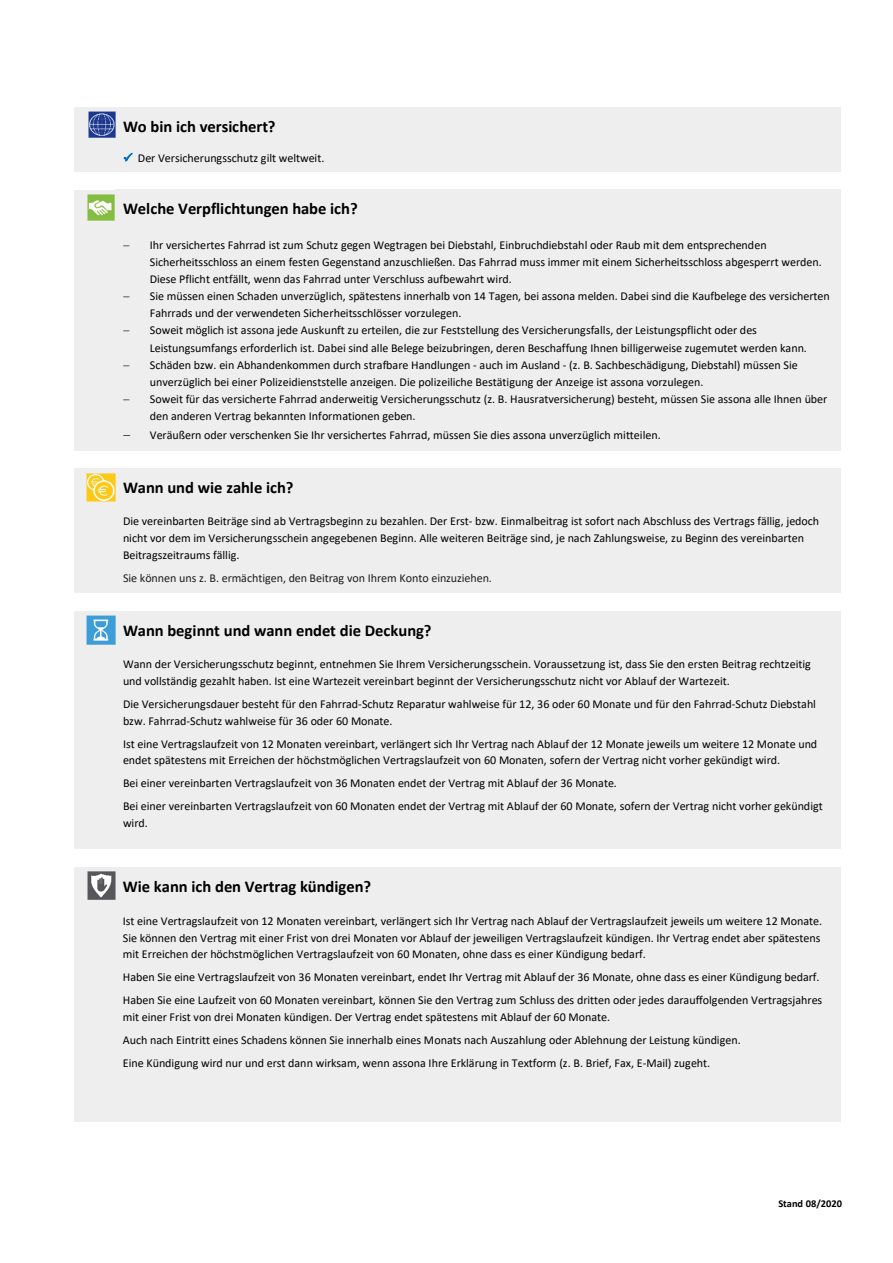
<style>
.page{position:relative;width:893px;height:1263px;background:#fff}
.page>*{position:absolute;margin:0;border:0;box-sizing:border-box;transform-origin:0 0}
.t1{font:700 16.5px "Calibri";letter-spacing:-.005em;color:#000}
.t2{font:12px/17.1px "Calibri";letter-spacing:-.005em;color:#000}
.t3{font:12px "Calibri";letter-spacing:-.005em;color:#1d1d1b}
.t4{font:700 10.5px "Calibri";color:#000}
.s1{color:#0070c0}
</style>
<div class="page">
<div style="left:74px;top:190px;width:41px;height:260px;background:#efeeee"></div>
<div style="left:115px;top:190px;width:725px;height:41px;background:#efeeee"></div>
<div style="left:115px;top:231px;width:725px;height:219px;background:#efeeee"></div>
<div style="left:74px;top:469px;width:41px;height:124px;background:#efeeee"></div>
<div style="left:115px;top:469px;width:725px;height:39px;background:#efeeee"></div>
<div style="left:115px;top:508px;width:725px;height:85px;background:#efeeee"></div>
<div style="left:74px;top:611px;width:41px;height:238px;background:#efeeee"></div>
<div style="left:115px;top:611px;width:725px;height:40px;background:#efeeee"></div>
<div style="left:115px;top:651px;width:725px;height:198px;background:#efeeee"></div>
<div style="left:74px;top:867px;width:41px;height:255px;background:#efeeee"></div>
<div style="left:115px;top:867px;width:725px;height:40px;background:#efeeee"></div>
<div style="left:115px;top:907px;width:725px;height:215px;background:#efeeee"></div>
<div style="left:74px;top:107px;width:41px;height:65px;background:#efeeee"></div>
<div style="left:115px;top:107px;width:725px;height:38px;background:#efeeee"></div>
<div style="left:115px;top:145px;width:725px;height:27px;background:#efeeee"></div>
<img style="left:87px;top:194px;width:27px;height:27px">
<img style="left:87px;top:473px;width:28px;height:28px">
<img style="left:87px;top:616px;width:28px;height:28px">
<img style="left:87px;top:872px;width:28px;height:27px">
<img style="left:89px;top:111px;width:26px;height:27px">
<h1 class="t1" style="left:123px;top:118px;width:154px">Wo bin ich versichert?</h1>
<p class="t2" style="left:123px;top:150px;width:203px"><span class="s1">✓</span> Der Versicherungsschutz gilt weltweit.</p>
<h1 class="t1" style="left:123px;top:201px;width:236px">Welche Verpflichtungen habe ich?</h1>
<p class="t2" style="left:150px;top:237px;width:681px">Ihr versichertes Fahrrad ist zum Schutz gegen Wegtragen bei Diebstahl, Einbruchdiebstahl oder Raub mit dem entsprechenden Sicherheitsschloss an einem festen Gegenstand anzuschließen. Das Fahrrad muss immer mit einem Sicherheitsschloss abgesperrt werden.<br>Diese Pflicht entfällt, wenn das Fahrrad unter Verschluss aufbewahrt wird.<br>Sie müssen einen Schaden unverzüglich, spätestens innerhalb von 14 Tagen, bei assona melden. Dabei sind die Kaufbelege des versicherten Fahrrads und der verwendeten Sicherheitsschlösser vorzulegen.<br>Soweit möglich ist assona jede Auskunft zu erteilen, die zur Feststellung des Versicherungsfalls, der Leistungspflicht oder des Leistungsumfangs erforderlich ist. Dabei sind alle Belege beizubringen, deren Beschaffung Ihnen billigerweise zugemutet werden kann.<br>Schäden bzw. ein Abhandenkommen durch strafbare Handlungen - auch im Ausland - (z. B. Sachbeschädigung, Diebstahl) müssen Sie unverzüglich bei einer Polizeidienststelle anzeigen. Die polizeiliche Bestätigung der Anzeige ist assona vorzulegen.<br>Soweit für das versicherte Fahrrad anderweitig Versicherungsschutz (z. B. Hausratversicherung) besteht, müssen Sie assona alle Ihnen über den anderen Vertrag bekannten Informationen geben.</p>
<p class="t2" style="left:150px;top:427px;width:512px">Veräußern oder verschenken Sie Ihr versichertes Fahrrad, müssen Sie dies assona unverzüglich mitteilen.</p>
<h1 class="t1" style="left:123px;top:480px;width:172px">Wann und wie zahle ich?</h1>
<p class="t2" style="left:123px;top:513px;width:697px">Die vereinbarten Beiträge sind ab Vertragsbeginn zu bezahlen. Der Erst- bzw. Einmalbeitrag ist sofort nach Abschluss des Vertrags fällig, jedoch nicht vor dem im Versicherungsschein angegebenen Beginn. Alle weiteren Beiträge sind, je nach Zahlungsweise, zu Beginn des vereinbarten<br>Beitragszeitraums fällig.</p>
<p class="t3" style="left:123px;top:572px;width:370px">Sie können uns z. B. ermächtigen, den Beitrag von Ihrem Konto einzuziehen.</p>
<h1 class="t1" style="left:123px;top:623px;width:310px">Wann beginnt und wann endet die Deckung?</h1>
<p class="t2" style="left:123px;top:656px;width:689px">Wann der Versicherungsschutz beginnt, entnehmen Sie Ihrem Versicherungsschein. Voraussetzung ist, dass Sie den ersten Beitrag rechtzeitig und vollständig gezahlt haben. Ist eine Wartezeit vereinbart beginnt der Versicherungsschutz nicht vor Ablauf der Wartezeit.</p>
<p class="t2" style="left:123px;top:696px;width:694px">Die Versicherungsdauer besteht für den Fahrrad-Schutz Reparatur wahlweise für 12, 36 oder 60 Monate und für den Fahrrad-Schutz Diebstahl bzw. Fahrrad-Schutz wahlweise für 36 oder 60 Monate.</p>
<p class="t2" style="left:123px;top:735px;width:695px">Ist eine Vertragslaufzeit von 12 Monaten vereinbart, verlängert sich Ihr Vertrag nach Ablauf der 12 Monate jeweils um weitere 12 Monate und endet spätestens mit Erreichen der höchstmöglichen Vertragslaufzeit von 60 Monaten, sofern der Vertrag nicht vorher gekündigt wird.</p>
<p class="t2" style="left:123px;top:772px;width:701px;line-height:22.8px">Bei einer vereinbarten Vertragslaufzeit von 36 Monaten endet der Vertrag mit Ablauf der 36 Monate.<br>Bei einer vereinbarten Vertragslaufzeit von 60 Monaten endet der Vertrag mit Ablauf der 60 Monate, sofern der Vertrag nicht vorher gekündigt</p>
<p class="t2" style="left:123px;top:815px;width:26px">wird.</p>
<h1 class="t1" style="left:123px;top:879px;width:250px">Wie kann ich den Vertrag kündigen?</h1>
<p class="t2" style="left:123px;top:913px;width:700px">Ist eine Vertragslaufzeit von 12 Monaten vereinbart, verlängert sich Ihr Vertrag nach Ablauf der Vertragslaufzeit jeweils um weitere 12 Monate.<br>Sie können den Vertrag mit einer Frist von drei Monaten vor Ablauf der jeweiligen Vertragslaufzeit kündigen. Ihr Vertrag endet aber spätestens mit Erreichen der höchstmöglichen Vertragslaufzeit von 60 Monaten, ohne dass es einer Kündigung bedarf.</p>
<p class="t2" style="left:123px;top:966px;width:701px;line-height:23.1px">Haben Sie eine Vertragslaufzeit von 36 Monaten vereinbart, endet Ihr Vertrag mit Ablauf der 36 Monate, ohne dass es einer Kündigung bedarf.<br>Haben Sie eine Laufzeit von 60 Monaten vereinbart, können Sie den Vertrag zum Schluss des dritten oder jedes darauffolgenden Vertragsjahres</p>
<p class="t2" style="left:123px;top:1006px;width:619px;line-height:22.8px">mit einer Frist von drei Monaten kündigen. Der Vertrag endet spätestens mit Ablauf der 60 Monate.<br>Auch nach Eintritt eines Schadens können Sie innerhalb eines Monats nach Auszahlung oder Ablehnung der Leistung kündigen.<br>Eine Kündigung wird nur und erst dann wirksam, wenn assona Ihre Erklärung in Textform (z. B. Brief, Fax, E-Mail) zugeht.</p>
<p class="t4" style="left:778px;top:1198px;width:65px">Stand 08/2020</p>
</div>
